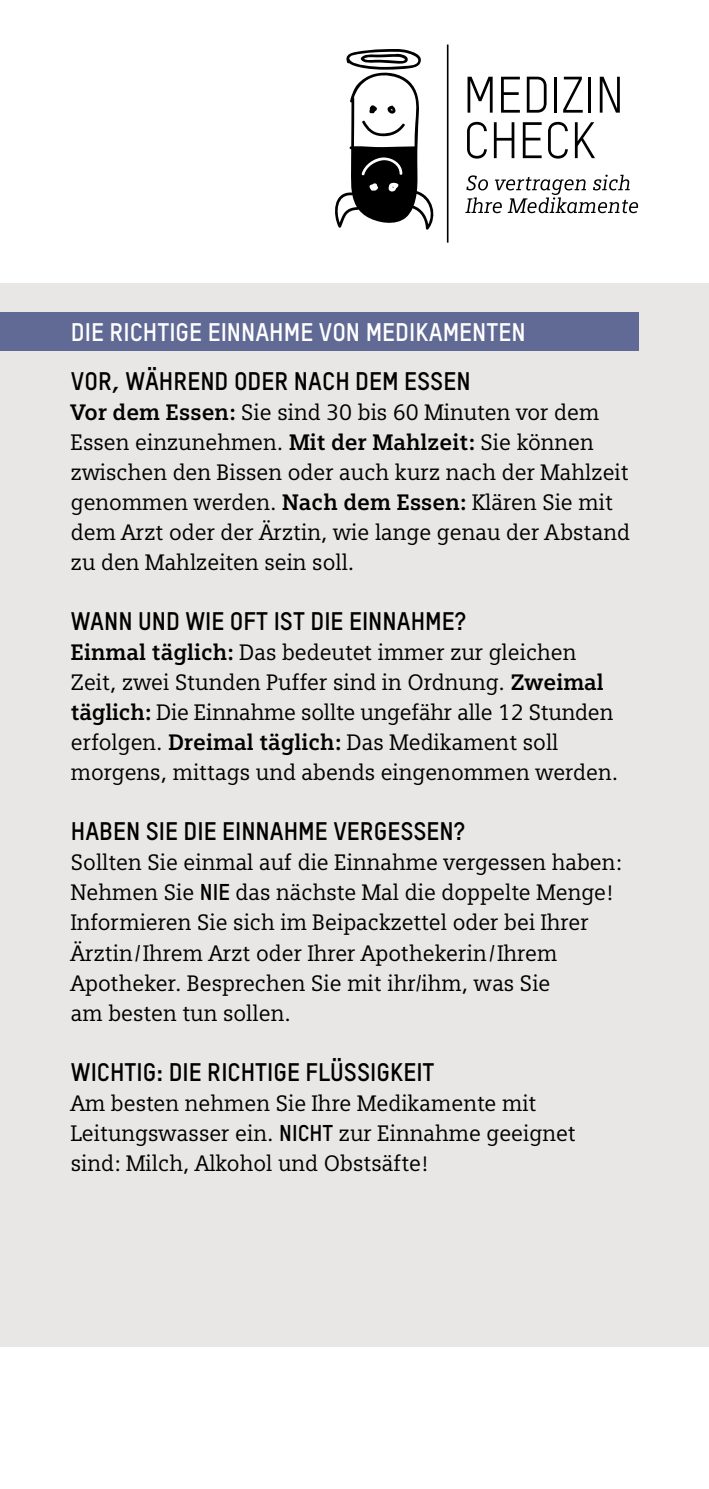
<style>
.page{position:relative;width:709px;height:1489px;background:#fff}
.page>*{position:absolute;margin:0;border:0;box-sizing:border-box;transform-origin:0 0}
.t1{font:700 25px "TSTAR";color:#000}
.t2{font:700 25px "TSTAR";color:#fff}
.t3{font:22.5px/30px "Siemens Slab";color:#000}
.s1{font-weight:700}
.s2{font-family:"TSTAR";font-weight:700}
</style>
<div class="page">
<div style="left:0;top:283px;width:709px;height:1063px;background:#e9e7e5"></div>
<svg style="left:335px;top:49px;width:99px;height:181px"></svg>
<hr style="left:447px;top:45px;width:1px;height:197px;background:#000">
<svg style="left:465px;top:174px;width:173px;height:39px"></svg>
<svg style="left:467px;top:77px;width:25px;height:36px"></svg>
<svg style="left:501px;top:77px;width:19px;height:36px"></svg>
<svg style="left:527px;top:77px;width:19px;height:36px"></svg>
<hr style="left:554px;top:77px;width:3px;height:36px;background:#000">
<svg style="left:563px;top:77px;width:19px;height:36px"></svg>
<hr style="left:588px;top:77px;width:3px;height:36px;background:#000">
<svg style="left:599px;top:77px;width:21px;height:36px"></svg>
<svg style="left:467px;top:122px;width:20px;height:37px"></svg>
<svg style="left:494px;top:122px;width:20px;height:36px"></svg>
<svg style="left:523px;top:122px;width:18px;height:36px"></svg>
<svg style="left:548px;top:122px;width:20px;height:37px"></svg>
<svg style="left:575px;top:122px;width:20px;height:36px"></svg>
<div style="left:0;top:312px;width:638px;height:39px;background:#606a95"></div>
<p class="t2" style="left:71px;top:316px;width:456px">DIE RICHTIGE EINNAHME VON MEDIKAMENTEN</p>
<p class="t1" style="left:71px;top:365px;width:401px">VOR, WÄHREND ODER NACH DEM ESSEN</p>
<p class="t3" style="left:71px;top:397px;width:560px"><span class="s1">Vor dem Essen:</span> Sie sind 30 bis 60 Minuten vor dem Essen einzunehmen. <span class="s1">Mit der Mahlzeit:</span> Sie können zwischen den Bissen oder auch kurz nach der Mahlzeit genommen werden. <span class="s1">Nach dem Essen:</span> Klären Sie mit dem Arzt oder der Ärztin, wie lange genau der Abstand zu den Mahlzeiten sein soll.</p>
<p class="t1" style="left:71px;top:605px;width:34px">WANN</p>
<p class="t1" style="left:138px;top:605px;width:14px">UND</p>
<p class="t1" style="left:185px;top:605px;width:178px">WIE OFT IST DIE EINNAHME</p>
<p class="t1" style="left:455px;top:605px;width:13px">?</p>
<p class="t3" style="left:71px;top:637px;width:549px"><span class="s1">Einmal täglich:</span> Das bedeutet immer zur gleichen Zeit, zwei Stunden Puffer sind in Ordnung. <span class="s1">Zweimal täglich:</span> Die Einnahme sollte ungefähr alle 12 Stunden erfolgen. <span class="s1">Dreimal täglich:</span> Das Medikament soll morgens, mittags und abends eingenommen werden.</p>
<p class="t1" style="left:71px;top:815px;width:166px">HABEN SIEDIE EINNAHME</p>
<p class="t1" style="left:333px;top:815px;width:15px">VERGE</p>
<p class="t1" style="left:400px;top:815px;width:66px">SSEN?</p>
<p class="t3" style="left:71px;top:847px;width:552px">Sollten Sie einmal auf die Einnahme vergessen haben:<br>Nehmen Sie <span class="s2">NIE</span> das nächste Mal die doppelte Menge!<br>Informieren Sie sich im Beipackzettel oder bei Ihrer Ärztin/Ihrem Arzt oder Ihrer Apothekerin/Ihrem Apotheker. Besprechen Sie mit ihr/ihm, was Sie<br>am besten tun sollen.</p>
<p class="t1" style="left:71px;top:1055px;width:32px">WICHTIG</p>
<p class="t1" style="left:156px;top:1055px;width:64px">: DIE RICHTIGE</p>
<p class="t1" style="left:305px;top:1055px;width:76px">FLÜSSIGKEIT</p>
<p class="t3" style="left:71px;top:1087px;width:467px">Am besten nehmen Sie Ihre Medikamente mit<br>Leitungswasser ein. <span class="s2">NICHT</span></p>
<p class="t3" style="left:71px;top:1117px;width:506px;text-indent:268px">zur Einnahme geeignet sind: Milch, Alkohol und Obstsäfte!</p>
</div>
